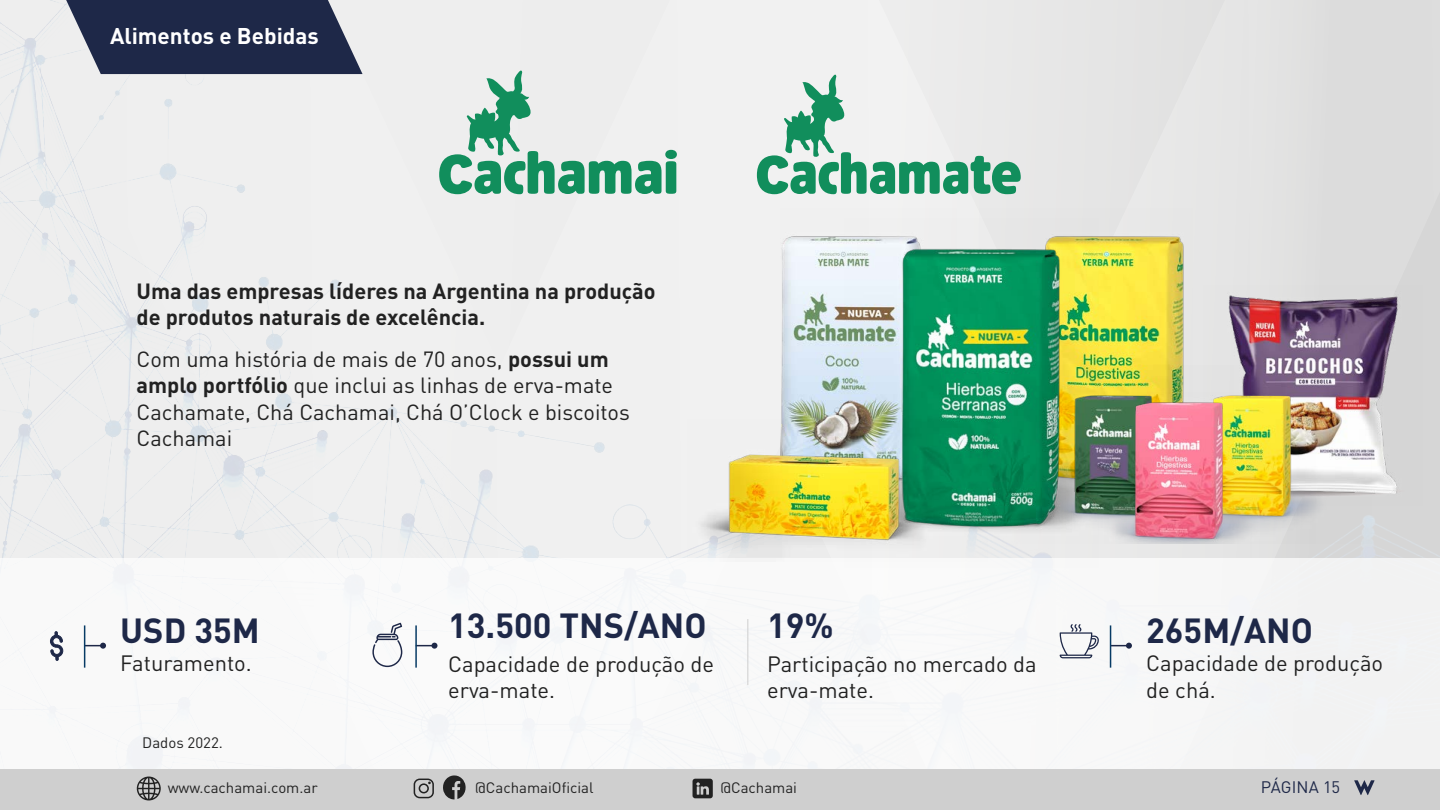
<style>
.page{position:relative;width:1440px;height:810px;background:#fff}
.page>*{position:absolute;margin:0;border:0;box-sizing:border-box;transform-origin:0 0}
.t1{font:700 34.42px "DIN Pro";color:#1e2848}
.t2{font:700 22.5px "DIN Pro";color:#fff}
.t3{font:21.98px/26.3px "DIN Pro";color:#222}
.t4{font:21.75px/26.1px "DIN Pro";color:#222}
.t5{font:700 21.75px/26.1px "DIN Pro";color:#222}
.t6{font:16.5px "DIN Pro";letter-spacing:.005em;color:#1e2848}
.t7{font:15px "DIN Pro";color:#222}
.s1{font-weight:700}
</style>
<div class="page">
<img style="left:0;top:0;width:1440px;height:558px">
<svg style="left:16px;top:0;width:347px;height:74px"></svg>
<img style="left:1422px;top:480px;width:18px;height:21px">
<svg style="left:372px;top:623px;width:30px;height:44px"></svg>
<svg style="left:85px;top:643px;width:21px;height:6px"></svg>
<svg style="left:417px;top:643px;width:20px;height:6px"></svg>
<svg style="left:1111px;top:643px;width:21px;height:6px"></svg>
<svg style="left:50px;top:631px;width:13px;height:30px"></svg>
<hr style="left:84px;top:625px;width:1px;height:43px;background:#073b65">
<hr style="left:415px;top:625px;width:2px;height:43px;background:#073b65">
<hr style="left:1110px;top:625px;width:1px;height:43px;background:#073b65">
<svg style="left:1060px;top:624px;width:39px;height:34px"></svg>
<img style="left:780px;top:208px;width:176px;height:212px">
<img style="left:980px;top:208px;width:212px;height:158px">
<img style="left:845px;top:219px;width:254px;height:349px">
<div style="left:0;top:770px;width:1440px;height:40px;background:#cfcfcf"></div>
<svg style="left:414px;top:779px;width:20px;height:19px"></svg>
<svg style="left:137px;top:777px;width:24px;height:24px"></svg>
<svg style="left:693px;top:779px;width:20px;height:19px"></svg>
<svg style="left:443px;top:775px;width:23px;height:24px"></svg>
<hr style="left:747px;top:619px;width:1px;height:66px;background:#cecece">
<svg style="left:1354px;top:780px;width:21px;height:15px"></svg>
<img style="left:1203px;top:286px;width:219px;height:219px">
<img style="left:687px;top:420px;width:300px;height:142px">
<img style="left:1234px;top:366px;width:137px;height:177px">
<img style="left:1015px;top:366px;width:219px;height:177px">
<img style="left:1105px;top:392px;width:211px;height:151px">
<svg style="left:439px;top:70px;width:238px;height:124px"></svg>
<svg style="left:757px;top:74px;width:264px;height:120px"></svg>
<p class="t2" style="left:110px;top:20px;width:210px">Alimentos e Bebidas</p>
<p class="t5" style="left:136px;top:277px;width:521px">Uma das empresas líderes na Argentina na produção de produtos naturais de excelência.</p>
<p class="t4" style="left:136px;top:346px;width:495px">Com uma história de mais de 70 anos, <span class="s1">possui um amplo portfólio</span> que inclui as linhas de erva-mate Cachamate, Chá Cachamai, Chá O’Clock e biscoitos Cachamai</p>
<h1 class="t1" style="left:448px;top:602px;width:260px">13.500 TNS/ANO</h1>
<h1 class="t1" style="left:767px;top:602px;width:68px">19%</h1>
<h1 class="t1" style="left:120px;top:608px;width:141px">USD 35M</h1>
<h1 class="t1" style="left:1146px;top:608px;width:168px">265M/ANO</h1>
<p class="t3" style="left:120px;top:649px;width:133px">Faturamento.</p>
<p class="t3" style="left:1146px;top:649px;width:239px">Capacidade de produção de chá.</p>
<p class="t3" style="left:448px;top:650px;width:268px">Capacidade de produção de erva-mate.</p>
<p class="t3" style="left:767px;top:650px;width:271px">Participação no mercado da erva-mate.</p>
<p class="t7" style="left:142px;top:732px;width:82px">Dados 2022.</p>
<p class="t7" style="left:168px;top:778px;width:151px">www.cachamai.com.ar</p>
<p class="t7" style="left:475px;top:778px;width:120px">@CachamaiOficial</p>
<p class="t7" style="left:720px;top:778px;width:78px">@Cachamai</p>
<p class="t6" style="left:1261px;top:776px;width:81px">PÁGINA 15</p>
</div>
